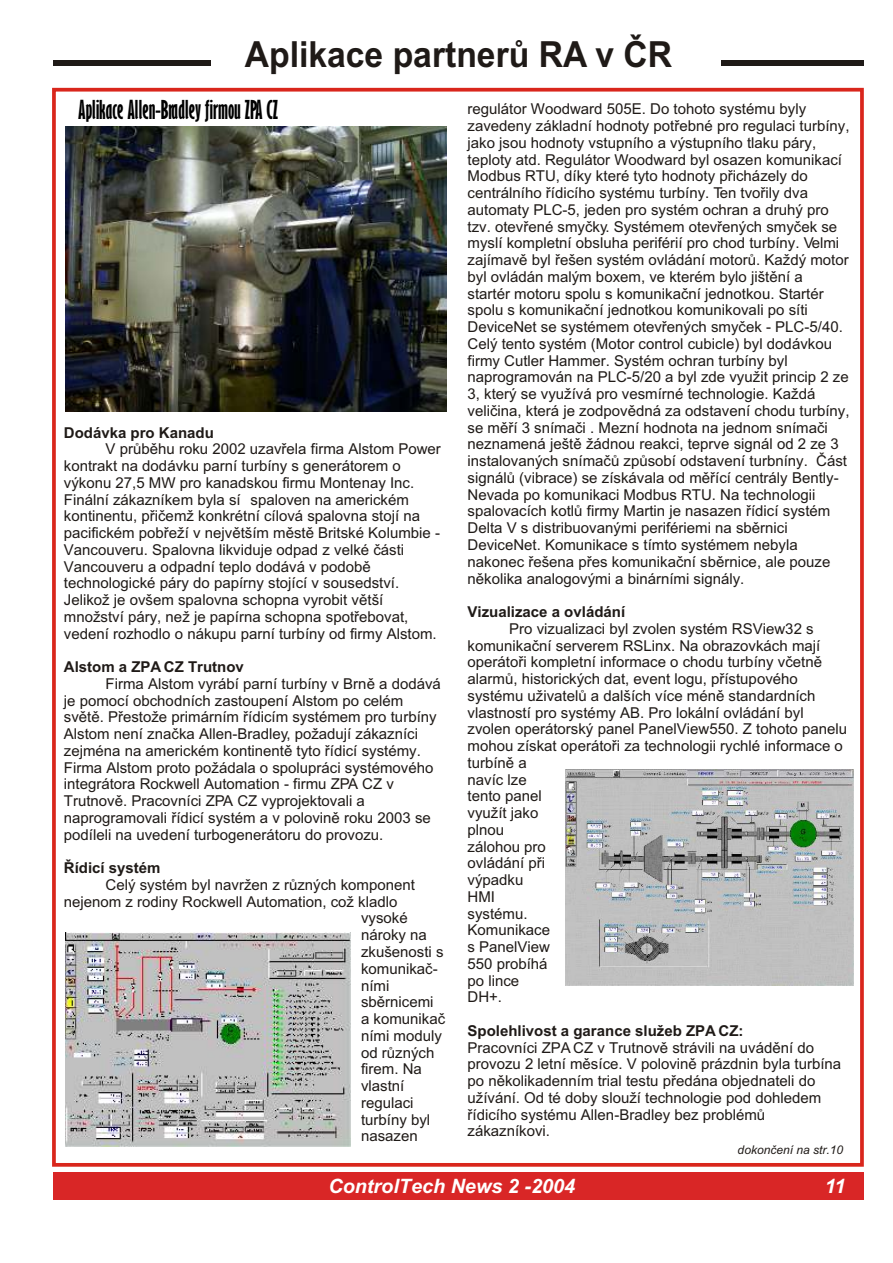
<style>
.page{position:relative;width:893px;height:1263px;background:#fff}
.page>*{position:absolute;margin:0;border:0;box-sizing:border-box;transform-origin:0 0}
.t1{font:700 36px "Arial";color:#1f1a17;scale:.94 1}
.t2{font:700 condensed 24px "Gill Sans MT Ext";color:#000}
.t3{font:italic 700 19.8px "Arial";color:#fff}
.t4{font:15px/16.8px "Arial";color:#1f1a17}
.t5{font:700 15px "Arial";color:#1f1a17}
.t6{font:italic 12px "Arial";color:#1f1a17}
</style>
<div class="page">
<div style="left:54px;top:1172px;width:810px;height:27px;background:#d92626"></div>
<div style="left:53px;top:60px;width:158px;height:5px;background:#1f1a17"></div>
<div style="left:721px;top:60px;width:142px;height:5px;background:#1f1a17"></div>
<div style="left:52px;top:88px;width:811px;height:1079px;border:4px solid #d9261c"></div>
<img style="left:66px;top:127px;width:380px;height:285px">
<img style="left:65px;top:933px;width:285px;height:214px">
<img style="left:565px;top:769px;width:288px;height:216px">
<h1 class="t1" style="left:245px;top:41px;width:456px">Aplikace partnerù RA v ÈR</h1>
<h2 class="t2" style="left:78px;top:100px;width:201px">Aplikace Allen-Bradley firmou ZPA CZ</h2>
<p class="t4" style="left:467px;top:102px;width:383px">regulátor Woodward 505E. Do tohoto systému byly zavedeny základní hodnoty potøebné pro regulaci turbíny, jako jsou hodnoty vstupního a výstupního tlaku páry, teploty atd. Regulátor Woodward byl osazen komunikací Modbus RTU, díky které tyto hodnoty pøicházely do centrálního øídicího systému turbíny. Ten tvoøily dva automaty PLC-5, jeden pro systém ochran a druhý pro tzv. otevøené smyèky. Systémem otevøených smyèek se myslí kompletní obsluha periférií pro chod turbíny. Velmi zajímavì byl øešen systém ovládání motorù. Každý motor byl ovládán malým boxem, ve kterém bylo jištìní a<br>startér motoru spolu s komunikaèní jednotkou. Startér spolu s komunikaèní jednotkou komunikovali po síti DeviceNet se systémem otevøených smyèek - PLC-5/40.<br>Celý tento systém (Motor control cubicle) byl dodávkou firmy Cutler Hammer. Systém ochran turbíny byl naprogramován na PLC-5/20 a byl zde využit princip 2 ze 3, který se využívá pro vesmírné technologie. Každá velièina, která je zodpovìdná za odstavení chodu turbíny,</p>
<p class="t5" style="left:64px;top:427px;width:152px">Dodávka pro Kanadu</p>
<p class="t4" style="left:467px;top:421px;width:373px">se mìøí 3 snímaèi . Mezní hodnota na jednom snímaèi neznamená ještì žádnou reakci, teprve signál od 2 ze 3</p>
<p class="t4" style="left:106px;top:442px;width:337px">V prùbìhu roku 2002 uzavøela firma Alstom Power</p>
<p class="t4" style="left:467px;top:454px;width:381px">instalovaných snímaèù zpùsobí odstavení turbníny. Èást</p>
<p class="t4" style="left:64px;top:459px;width:338px">kontrakt na dodávku parní turbíny s generátorem o</p>
<p class="t4" style="left:467px;top:471px;width:372px">signálù (vibrace) se získávala od mìøící centrály Bently-</p>
<p class="t4" style="left:64px;top:476px;width:352px">výkonu 27,5 MW pro kanadskou firmu Montenay Inc.</p>
<p class="t4" style="left:467px;top:488px;width:349px">Nevada po komunikaci Modbus RTU. Na technologii</p>
<p class="t4" style="left:64px;top:492px;width:346px">Finální zákazníkem byla sí spaloven na americkém</p>
<p class="t4" style="left:467px;top:504px;width:364px">spalovacích kotlù firmy Martin je nasazen øídicí systém</p>
<p class="t4" style="left:64px;top:509px;width:357px">kontinentu, pøièemž konkrétní cílová spalovna stojí na</p>
<p class="t4" style="left:467px;top:521px;width:322px">Delta V s distribuovanými perifériemi na sbìrnici</p>
<p class="t4" style="left:64px;top:526px;width:377px">pacifickém pobøeží v nejvìtším mìstì Britské Kolumbie -<br>Vancouveru. Spalovna likviduje odpad z velké èásti</p>
<p class="t4" style="left:467px;top:538px;width:332px">DeviceNet. Komunikace s tímto systémem nebyla</p>
<p class="t4" style="left:64px;top:559px;width:308px">Vancouveru a odpadní teplo dodává v podobì</p>
<p class="t4" style="left:467px;top:555px;width:364px">nakonec øešena pøes komunikaèní sbìrnice, ale pouze nìkolika analogovými a binárními signály.</p>
<p class="t4" style="left:64px;top:576px;width:346px">technologické páry do papírny stojící v sousedství.<br>Jelikož je ovšem spalovna schopna vyrobit vìtší množství páry, než je papírna schopna spotøebovat,</p>
<p class="t5" style="left:467px;top:606px;width:159px">Vizualizace a ovládání</p>
<p class="t4" style="left:509px;top:622px;width:306px">Pro vizualizaci byl zvolen systém RSView32 s</p>
<p class="t4" style="left:64px;top:626px;width:374px">vedení rozhodlo o nákupu parní turbíny od firmy Alstom.</p>
<p class="t4" style="left:467px;top:638px;width:354px">komunikaèní serverem RSLinx. Na obrazovkách mají</p>
<p class="t5" style="left:64px;top:661px;width:182px">Alstom a ZPA CZ Trutnov</p>
<p class="t4" style="left:467px;top:655px;width:356px">operátoøi kompletní informace o chodu turbíny vèetnì alarmù, historických dat, event logu, pøístupového</p>
<p class="t4" style="left:106px;top:677px;width:337px">Firma Alstom vyrábí parní turbíny v Brnì a dodává</p>
<p class="t4" style="left:467px;top:689px;width:349px">systému uživatelù a dalších více ménì standardních</p>
<p class="t4" style="left:64px;top:693px;width:341px">je pomocí obchodních zastoupení Alstom po celém</p>
<p class="t4" style="left:467px;top:705px;width:337px">vlastností pro systémy AB. Pro lokální ovládání byl</p>
<p class="t4" style="left:64px;top:710px;width:374px">svìtì. Pøestože primárním øídicím systémem pro turbíny<br>Alstom není znaèka Allen-Bradley, požadují zákazníci</p>
<p class="t4" style="left:467px;top:722px;width:381px">zvolen operátorský panel PanelView550. Z tohoto panelu mohou získat operátoøi za technologii rychlé informace o</p>
<p class="t4" style="left:64px;top:744px;width:358px">zejména na americkém kontinentì tyto øídicí systémy.</p>
<p class="t4" style="left:467px;top:756px;width:61px">turbínì a</p>
<p class="t4" style="left:64px;top:761px;width:371px">Firma Alstom proto požádala o spolupráci systémového</p>
<p class="t4" style="left:467px;top:772px;width:61px">navíc lze</p>
<p class="t4" style="left:64px;top:777px;width:331px">integrátora Rockwell Automation - firmu ZPA CZ v</p>
<p class="t4" style="left:467px;top:789px;width:76px">tento panel</p>
<p class="t4" style="left:64px;top:794px;width:302px">Trutnovì. Pracovníci ZPA CZ vyprojektovali a</p>
<p class="t4" style="left:467px;top:806px;width:72px">využít jako</p>
<p class="t4" style="left:64px;top:811px;width:368px">naprogramovali øídicí systém a v polovinì roku 2003 se</p>
<p class="t4" style="left:467px;top:823px;width:38px">plnou</p>
<p class="t4" style="left:64px;top:828px;width:321px">podíleli na uvedení turbogenerátoru do provozu.</p>
<p class="t4" style="left:467px;top:839px;width:80px">zálohou pro</p>
<p class="t5" style="left:64px;top:863px;width:98px">Øídicí systém</p>
<p class="t4" style="left:467px;top:856px;width:79px">ovládání pøi výpadku</p>
<p class="t4" style="left:106px;top:878px;width:311px">Celý systém byl navržen z rùzných komponent</p>
<p class="t4" style="left:467px;top:890px;width:29px">HMI</p>
<p class="t4" style="left:64px;top:895px;width:335px">nejenom z rodiny Rockwell Automation, což kladlo</p>
<p class="t4" style="left:467px;top:906px;width:62px">systému.</p>
<p class="t4" style="left:361px;top:911px;width:48px">vysoké</p>
<p class="t4" style="left:467px;top:923px;width:84px">Komunikace</p>
<p class="t4" style="left:361px;top:928px;width:67px">nároky na</p>
<p class="t4" style="left:467px;top:940px;width:84px">s PanelView</p>
<p class="t4" style="left:361px;top:945px;width:84px">zkušenosti s</p>
<p class="t4" style="left:467px;top:957px;width:82px">550 probíhá</p>
<p class="t4" style="left:361px;top:962px;width:78px">komunikaè-</p>
<p class="t4" style="left:467px;top:973px;width:53px">po lince</p>
<p class="t4" style="left:361px;top:978px;width:30px">ními</p>
<p class="t4" style="left:467px;top:990px;width:36px">DH+.</p>
<p class="t4" style="left:361px;top:995px;width:86px">sbìrnicemi a komunikaè</p>
<p class="t5" style="left:467px;top:1025px;width:277px">Spolehlivost a garance služeb ZPA CZ:</p>
<p class="t4" style="left:361px;top:1029px;width:82px">ními moduly</p>
<p class="t4" style="left:467px;top:1041px;width:348px">Pracovníci ZPA CZ v Trutnovì strávili na uvádìní do</p>
<p class="t4" style="left:361px;top:1045px;width:75px">od rùzných</p>
<p class="t4" style="left:467px;top:1057px;width:375px">provozu 2 letní mìsíce. V polovinì prázdnin byla turbína</p>
<p class="t4" style="left:361px;top:1062px;width:62px">firem. Na</p>
<p class="t4" style="left:467px;top:1074px;width:349px">po nìkolikadenním trial testu pøedána objednateli do</p>
<p class="t4" style="left:361px;top:1079px;width:45px">vlastní</p>
<p class="t4" style="left:467px;top:1091px;width:355px">užívání. Od té doby slouží technologie pod dohledem</p>
<p class="t4" style="left:361px;top:1096px;width:54px">regulaci</p>
<p class="t4" style="left:467px;top:1108px;width:299px">øídicího systému Allen-Bradley bez problémù</p>
<p class="t4" style="left:361px;top:1112px;width:71px">turbíny byl</p>
<p class="t4" style="left:467px;top:1124px;width:84px">zákazníkovi.</p>
<p class="t4" style="left:361px;top:1129px;width:58px">nasazen</p>
<p class="t6" style="left:737px;top:1146px;width:107px">dokonèení na str.10</p>
<h3 class="t3" style="left:328px;top:1174px;width:248px">ControlTech News 2 -2004</h3>
<h3 class="t3" style="left:825px;top:1174px;width:22px">11</h3>
</div>
